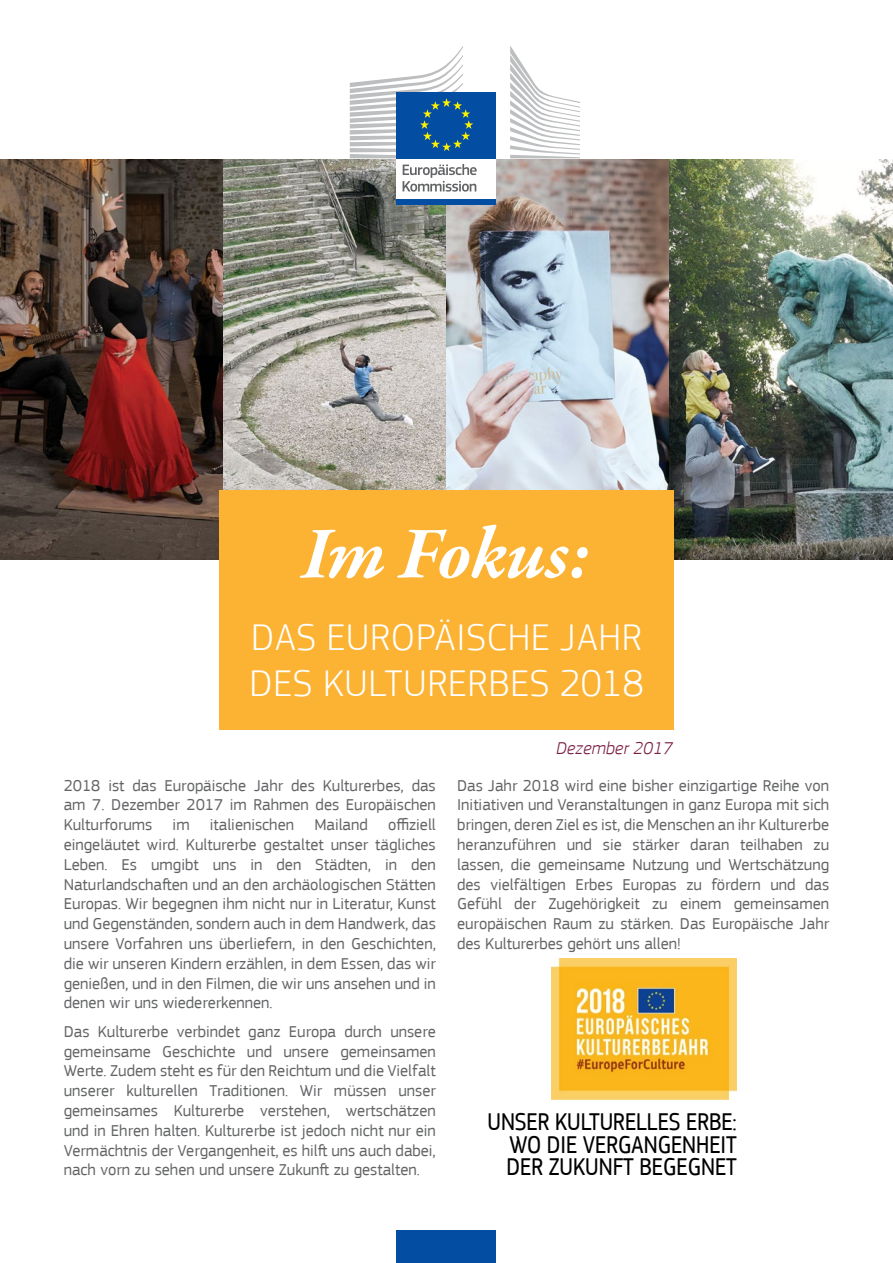
<style>
.page{position:relative;width:893px;height:1263px;background:#fff}
.page>*{position:absolute;margin:0;border:0;box-sizing:border-box;transform-origin:0 0}
.t1{font:italic 700 75px "Garamond Premr Pro";letter-spacing:-.015em;color:#fff}
.t2{font:300 39px/46.8px "EC Square Sans Pro";letter-spacing:.02em;color:#fff}
.regular_17{font:25.5px/22.5px "EC Square Sans Cond Pro";color:#000;text-align:justify}
.t3{font:italic 300 18px "EC Square Sans Pro";color:#7a1f45}
.body_text_introducti{font:16.5px/19.8px "EC Square Sans Pro";color:#636466;text-align:justify}
</style>
<div class="page">
<div style="left:397px;top:1230px;width:99px;height:33px;background:#034ea2"></div>
<img style="left:0;top:159px;width:893px;height:400px">
<div style="left:397px;top:156px;width:99px;height:44px;background:#fff"></div>
<div style="left:397px;top:92px;width:99px;height:66px;background:#034ea2"></div>
<svg style="left:350px;top:46px;width:123px;height:112px"></svg>
<div style="left:397px;top:199px;width:99px;height:6px;background:#034ea2"></div>
<svg style="left:510px;top:46px;width:70px;height:112px"></svg>
<svg style="left:403px;top:164px;width:74px;height:28px"></svg>
<div style="left:219px;top:490px;width:455px;height:239px;background:#fcb333"></div>
<img style="left:552px;top:959px;width:184px;height:140px">
<p class="t1" style="left:302px;top:508px;width:291px">Im Fokus:</p>
<p class="t2" style="left:249px;top:613px;width:396px">DAS EUROPÄISCHE JAHR<br>DES KULTURERBES 2018</p>
<p class="body_text_introducti" style="left:64px;top:775px;width:374px">2018 ist das Europäische Jahr des Kulturerbes, das am 7. Dezember 2017 im Rahmen des Europäischen Kulturforums im italienischen Mailand offiziell eingeläutet wird. Kulturerbe gestaltet unser tägliches Leben. Es umgibt uns in den Städten, in den Naturlandschaften und an den archäologischen Stätten Europas. Wir begegnen ihm nicht nur in Literatur, Kunst und Gegenständen, sondern auch in dem Handwerk, das unsere Vorfahren uns überliefern, in den Geschichten, die wir unseren Kindern erzählen, in dem Essen, das wir genießen, und in den Filmen, die wir uns ansehen und in denen wir uns wiedererkennen.</p>
<p class="body_text_introducti" style="left:64px;top:1021px;width:374px">Das Kulturerbe verbindet ganz Europa durch unsere gemeinsame Geschichte und unsere gemeinsamen Werte. Zudem steht es für den Reichtum und die Vielfalt unserer kulturellen Traditionen. Wir müssen unser gemeinsames Kulturerbe verstehen, wertschätzen und in Ehren halten. Kulturerbe ist jedoch nicht nur ein Vermächtnis der Vergangenheit, es hilft uns auch dabei, nach vorn zu sehen und unsere Zukunft zu gestalten.</p>
<p class="t3" style="left:556px;top:737px;width:118px">Dezember 2017</p>
<p class="body_text_introducti" style="left:457px;top:775px;width:374px">Das Jahr 2018 wird eine bisher einzigartige Reihe von Initiativen und Veranstaltungen in ganz Europa mit sich bringen, deren Ziel es ist, die Menschen an ihr Kulturerbe heranzuführen und sie stärker daran teilhaben zu lassen, die gemeinsame Nutzung und Wertschätzung des vielfältigen Erbes Europas zu fördern und das Gefühl der Zugehörigkeit zu einem gemeinsamen europäischen Raum zu stärken. Das Europäische Jahr des Kulturerbes gehört uns allen!</p>
<p class="regular_17" style="left:507px;top:1111px;width:232px;text-indent:-19px">UNSER KULTURELLES ERBE:<br>WO DIE VERGANGENHEIT DER ZUKUNFT BEGEGNET</p>
</div>
